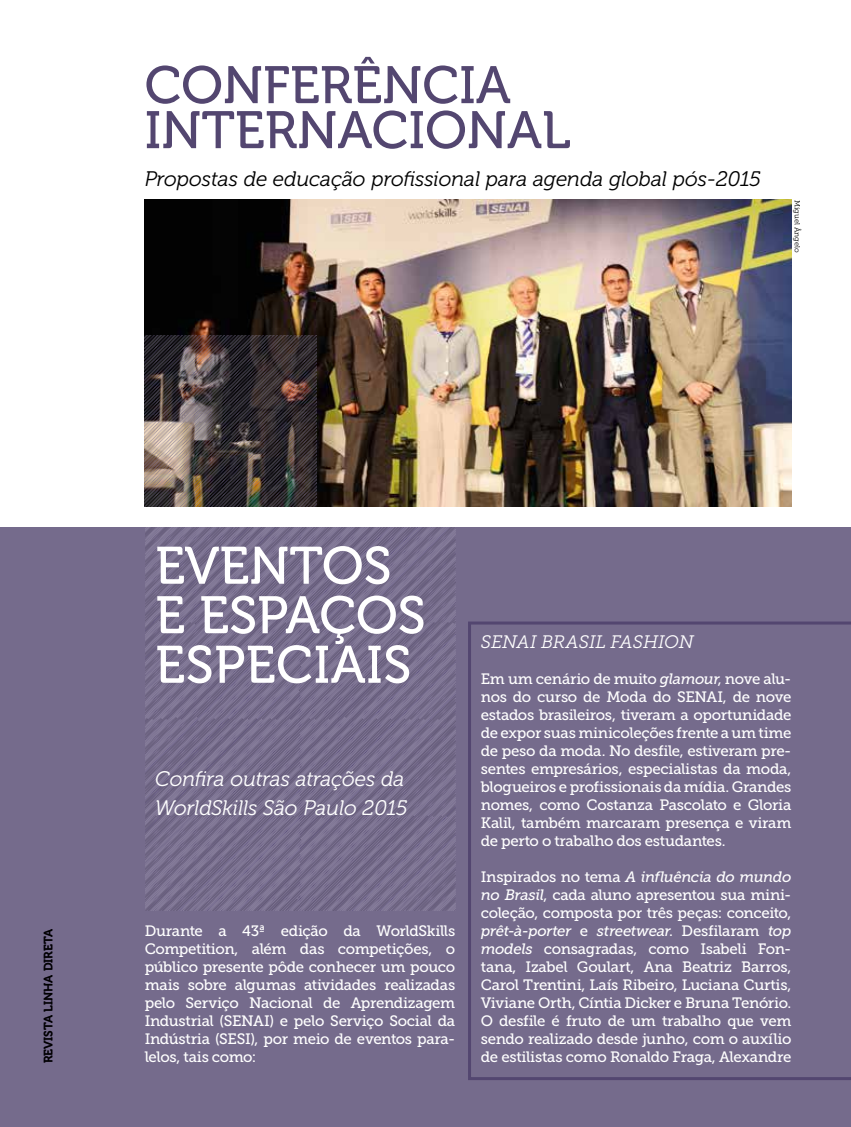
<style>
.page{position:relative;width:851px;height:1127px;background:#fff}
.page>*{position:absolute;margin:0;border:0;box-sizing:border-box;transform-origin:0 0}
.t1{font:52.5px/45px "Museo 500";color:#534670}
.t2{font:52.5px/49.5px "Museo 500";color:#fff}
.t3{font:italic 21px "Museo 300";color:#000}
.t4{font:italic 21px/28.5px "Museo 300";color:#fff}
.t5{font:italic 18px "Museo Slab 300";letter-spacing:-.005em;color:#fff}
.t6{font:15px/18px "Museo Slab 500";letter-spacing:-.02em;color:#fff;text-align:justify}
.t7{font:12px "Museo 700";color:#000}
.t8{font:7.5px "Museo Slab 300";color:#000}
.s1{font-style:italic}
</style>
<div class="page">
<div style="left:0;top:527px;width:850px;height:600px;background:#756b8c"></div>
<img style="left:145px;top:527px;width:310px;height:383px">
<svg style="left:468px;top:621px;width:382px;height:459px"></svg>
<img style="left:145px;top:200px;width:646px;height:306px">
<img style="left:145px;top:336px;width:171px;height:170px">
<h1 class="t1" style="left:145px;top:63px;width:427px">CONFERÊNCIA<br>INTERNACIONAL</h1>
<h2 class="t3" style="left:145px;top:167px;width:617px">Propostas de educação profissional para agenda global pós-2015</h2>
<p class="t8" style="left:801px;top:200px;width:54px;rotate:90deg">Miguel Ângelo</p>
<p class="t7" style="left:42px;top:1063px;width:135px;rotate:-90deg">REVISTA LINHA DIRETA</p>
<h1 class="t2" style="left:155px;top:542px;width:272px">EVENTOS<br>E ESPAÇOS<br>ESPECIAIS</h1>
<h2 class="t4" style="left:155px;top:765px;width:253px">Confira outras atrações da<br>WorldSkills São Paulo 2015</h2>
<p class="t6" style="left:145px;top:922px;width:312px">Durante a 43ª edição da WorldSkills Competition, além das competições, o público presente pôde conhecer um pouco mais sobre algumas atividades realizadas pelo Serviço Nacional de Aprendizagem Industrial (SENAI) e pelo Serviço Social da Indústria (SESI), por meio de eventos para&shy;lelos, tais como:</p>
<p class="t5" style="left:480px;top:632px;width:214px">SENAI BRASIL FASHION</p>
<p class="t6" style="left:480px;top:670px;width:312px">Em um cenário de muito <span class="s1">glamour</span>, nove alu&shy;nos do curso de Moda do SENAI, de nove estados brasileiros, tiveram a oportunidade de expor suas minicoleções frente a um time de peso da moda. No desfile, estiveram pre&shy;sentes empresários, especialistas da moda, blogueiros e profissionais da mídia. Grandes nomes, como Costanza Pascolato e Gloria Kalil, também marcaram presença e viram de perto o trabalho dos estudantes.</p>
<p class="t6" style="left:480px;top:868px;width:312px">Inspirados no tema <span class="s1">A influência do mundo no Brasil</span>, cada aluno apresentou sua mini&shy;coleção, composta por três peças: conceito, <span class="s1">prêt-à-porter</span> e <span class="s1">streetwear</span>. Desfilaram <span class="s1">top models</span> consagradas, como Isabeli Fon&shy;tana, Izabel Goulart, Ana Beatriz Barros, Carol Trentini, Laís Ribeiro, Luciana Curtis, Viviane Orth, Cíntia Dicker e Bruna Tenório.<br>O desfile é fruto de um trabalho que vem sendo realizado desde junho, com o auxílio de estilistas como Ronaldo Fraga, Alexandre</p>
</div>
